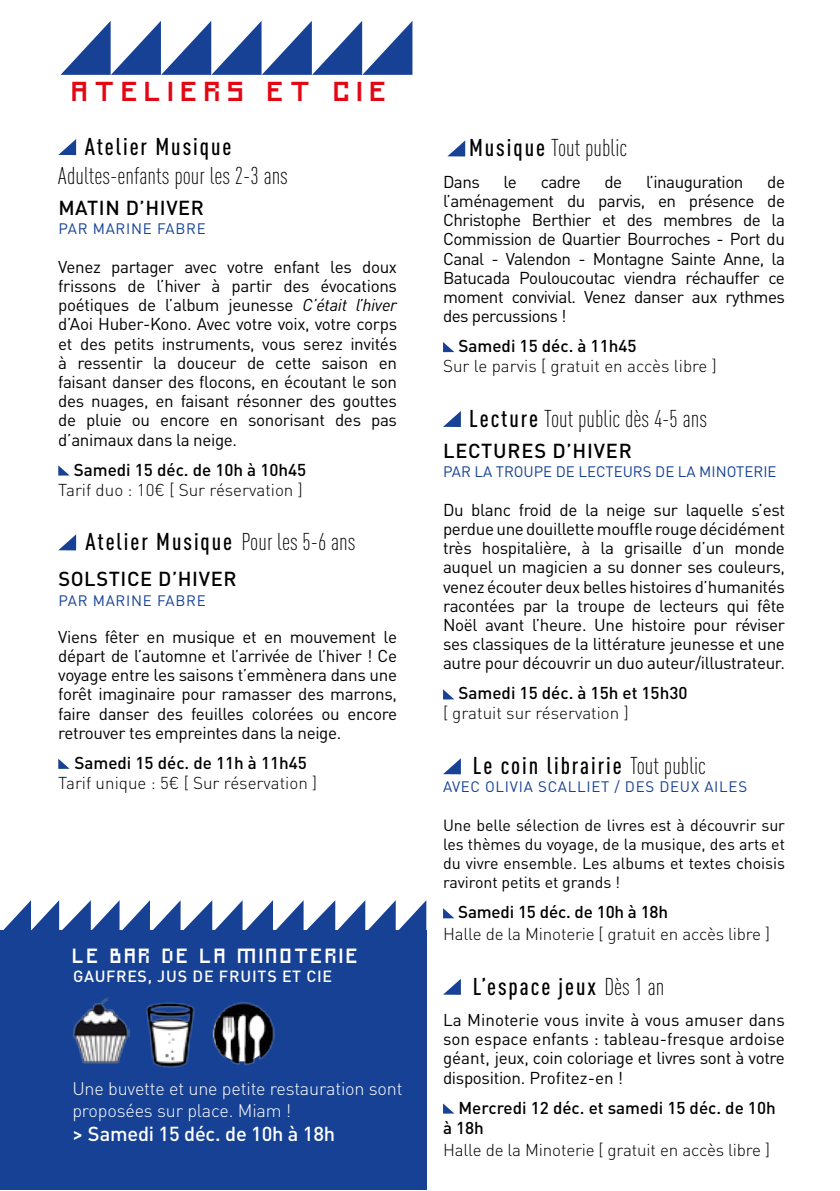
<style>
.page{position:relative;width:840px;height:1191px;background:#fff}
.page>*{position:absolute;margin:0;border:0;box-sizing:border-box;transform-origin:0 0}
.t1{font:32px "Charriot Deluxe";letter-spacing:.08em;color:#e30613;scale:1.07 1}
.t2{font:500 condensed 24px "DIN Pro";letter-spacing:.08em;color:#000}
.t3{font:300 condensed 24px "DIN Pro";color:#000}
.t4{font:24px "Charriot Deluxe";letter-spacing:-.01em;color:#fff}
.t5{font:500 20px "DIN Pro";letter-spacing:.03em;color:#000}
.t6{font:500 20px "DIN Pro";letter-spacing:-.01em;color:#fff}
.t7{font:300 18px/21.6px "DIN Pro";letter-spacing:-.01em;color:#fff}
.t8{font:17px/19.2px "DIN Pro";letter-spacing:-.02em;color:#000;text-align:justify}
.t9{font:300 17px "DIN Pro";letter-spacing:-.005em;color:#000}
.t10{font:500 17px/20px "DIN Pro";color:#000}
.t11{font:16px/19.2px "DIN Pro";letter-spacing:-.005em;color:#000;text-align:justify}
.t12{font:500 16px "DIN Pro";letter-spacing:.04em;color:#fff}
.t13{font:15px "DIN Pro";letter-spacing:.05em;color:#164194}
.t14{font:15px "DIN Pro";color:#164194}
.s1{font-style:italic}
.s2{font-weight:300}
.s3{font-weight:500}
</style>
<div class="page">
<svg style="left:58px;top:139px;width:18px;height:16px"></svg>
<svg style="left:58px;top:465px;width:11px;height:10px"></svg>
<svg style="left:58px;top:534px;width:18px;height:16px"></svg>
<svg style="left:58px;top:758px;width:12px;height:11px"></svg>
<svg style="left:448px;top:140px;width:17px;height:16px"></svg>
<svg style="left:443px;top:342px;width:11px;height:10px"></svg>
<svg style="left:443px;top:412px;width:17px;height:15px"></svg>
<svg style="left:443px;top:689px;width:11px;height:10px"></svg>
<svg style="left:443px;top:759px;width:17px;height:15px"></svg>
<svg style="left:443px;top:908px;width:11px;height:10px"></svg>
<svg style="left:444px;top:979px;width:16px;height:15px"></svg>
<svg style="left:443px;top:1103px;width:11px;height:10px"></svg>
<div style="left:0;top:930px;width:426px;height:260px;background:#164194"></div>
<svg style="left:3px;top:900px;width:423px;height:30px"></svg>
<img style="left:73px;top:997px;width:56px;height:67px">
<img style="left:146px;top:1002px;width:49px;height:66px">
<img style="left:212px;top:1002px;width:63px;height:64px">
<svg style="left:60px;top:21px;width:353px;height:54px"></svg>
<h1 class="t1" style="left:72px;top:60px;width:299px">ATELIERS ET CIE</h1>
<h2 class="t2" style="left:85px;top:129px;width:148px">Atelier Musique</h2>
<h2 class="t3" style="left:58px;top:158px;width:231px">Adultes-enfants pour les 2-3 ans</h2>
<p class="t5" style="left:58px;top:192px;width:147px">MATIN D’HIVER</p>
<p class="t13" style="left:58px;top:217px;width:149px">PAR MARINE FABRE</p>
<p class="t8" style="left:58px;top:255px;width:340px">Venez partager avec votre enfant les doux frissons de l’hiver à partir des évocations poétiques de l’album jeunesse <span class="s1">C’était l’hiver </span>d’Aoi Huber-Kono. Avec votre voix, votre corps et des petits instruments, vous serez invités à ressentir la douceur de cette saison en faisant danser des flocons, en écoutant le son des nuages, en faisant résonner des gouttes de pluie ou encore en sonorisant des pas d’animaux dans la neige.</p>
<p class="t10" style="left:74px;top:457px;width:234px">Samedi 15 déc. de 10h à 10h45</p>
<p class="t9" style="left:58px;top:476px;width:246px">Tarif duo : 10€ [ Sur réservation ]</p>
<h2 class="t2" style="left:85px;top:524px;width:271px">Atelier Musique <span class="s2">Pour les 5-6 ans</span></h2>
<p class="t5" style="left:58px;top:563px;width:179px">SOLSTICE D’HIVER</p>
<p class="t13" style="left:58px;top:588px;width:149px">PAR MARINE FABRE</p>
<p class="t8" style="left:58px;top:625px;width:340px">Viens fêter en musique et en mouvement le départ de l’automne et l’arrivée de l’hiver ! Ce voyage entre les saisons t’emmènera dans une forêt imaginaire pour ramasser des marrons, faire danser des feuilles colorées ou encore retrouver tes empreintes dans la neige.</p>
<p class="t10" style="left:74px;top:751px;width:234px">Samedi 15 déc. de 11h à 11h45</p>
<p class="t9" style="left:58px;top:769px;width:260px">Tarif unique : 5€ [ Sur réservation ]</p>
<h2 class="t4" style="left:73px;top:932px;width:289px">LE BAR DE LA MINOTERIE</h2>
<p class="t12" style="left:73px;top:963px;width:260px">GAUFRES, JUS DE FRUITS ET CIE</p>
<p class="t7" style="left:72px;top:1076px;width:331px">Une buvette et une petite restauration sont proposées sur place. Miam !</p>
<p class="t6" style="left:72px;top:1117px;width:264px">&gt; Samedi 15 déc. de 10h à 18h</p>
<h2 class="t3" style="left:469px;top:131px;width:160px"><span class="s3">Musique</span> Tout public</h2>
<p class="t8" style="left:443px;top:170px;width:38px">Dans</p>
<p class="t8" style="left:503px;top:170px;width:15px">le</p>
<p class="t8" style="left:540px;top:170px;width:42px">cadre</p>
<p class="t8" style="left:604px;top:170px;width:19px">de</p>
<p class="t8" style="left:645px;top:170px;width:99px">l’inauguration</p>
<p class="t8" style="left:443px;top:170px;width:343px;text-indent:324px">de l’aménagement du parvis, en présence de Christophe Berthier et des membres de la Commission de Quartier Bourroches - Port du Canal - Valendon - Montagne Sainte Anne, la Batucada Pouloucoutac viendra réchauffer ce moment convivial. Venez danser aux rythmes des percussions !</p>
<p class="t10" style="left:458px;top:334px;width:179px">Samedi 15 déc. à 11h45</p>
<p class="t9" style="left:443px;top:353px;width:275px">Sur le parvis [ gratuit en accès libre ]</p>
<h2 class="t3" style="left:469px;top:401px;width:239px"><span class="s3">Lecture</span> Tout public dès 4-5 ans</h2>
<p class="t5" style="left:443px;top:435px;width:190px">LECTURES D’HIVER</p>
<p class="t14" style="left:443px;top:460px;width:335px">PAR LA TROUPE DE LECTEURS DE LA MINOTERIE</p>
<p class="t8" style="left:443px;top:498px;width:343px">Du blanc froid de la neige sur laquelle s’est perdue une douillette mouffle rouge décidément très hospitalière, à la grisaille d’un monde auquel un magicien a su donner ses couleurs, venez écouter deux belles histoires d’humanités racontées par la troupe de lecteurs qui fête Noël avant l’heure. Une histoire pour réviser ses classiques de la littérature jeunesse et une autre pour découvrir un duo auteur/illustrateur.</p>
<p class="t10" style="left:458px;top:681px;width:230px">Samedi 15 déc. à 15h et 15h30</p>
<p class="t9" style="left:443px;top:700px;width:187px">[ gratuit sur réservation ]</p>
<h2 class="t2" style="left:472px;top:748px;width:234px">Le coin librairie <span class="s2">Tout public</span></h2>
<p class="t13" style="left:443px;top:775px;width:305px">AVEC OLIVIA SCALLIET / DES DEUX AILES</p>
<p class="t11" style="left:443px;top:813px;width:343px">Une belle sélection de livres est à découvrir sur les thèmes du voyage, de la musique, des arts et du vivre ensemble. Les albums et textes choisis raviront petits et grands !</p>
<p class="t10" style="left:458px;top:900px;width:211px">Samedi 15 déc. de 10h à 18h</p>
<p class="t9" style="left:443px;top:920px;width:328px">Halle de la Minoterie [ gratuit en accès libre ]</p>
<h2 class="t2" style="left:472px;top:968px;width:193px">L’espace jeux <span class="s2">Dès 1 an</span></h2>
<p class="t8" style="left:443px;top:1008px;width:343px">La Minoterie vous invite à vous amuser dans son espace enfants : tableau-fresque ardoise géant, jeux, coin coloriage et livres sont à votre disposition. Profitez-en !</p>
<p class="t10" style="left:443px;top:1095px;width:334px;text-indent:15px">Mercredi 12 déc. et samedi 15 déc. de 10h à 18h</p>
<p class="t9" style="left:443px;top:1136px;width:328px">Halle de la Minoterie [ gratuit en accès libre ]</p>
</div>
